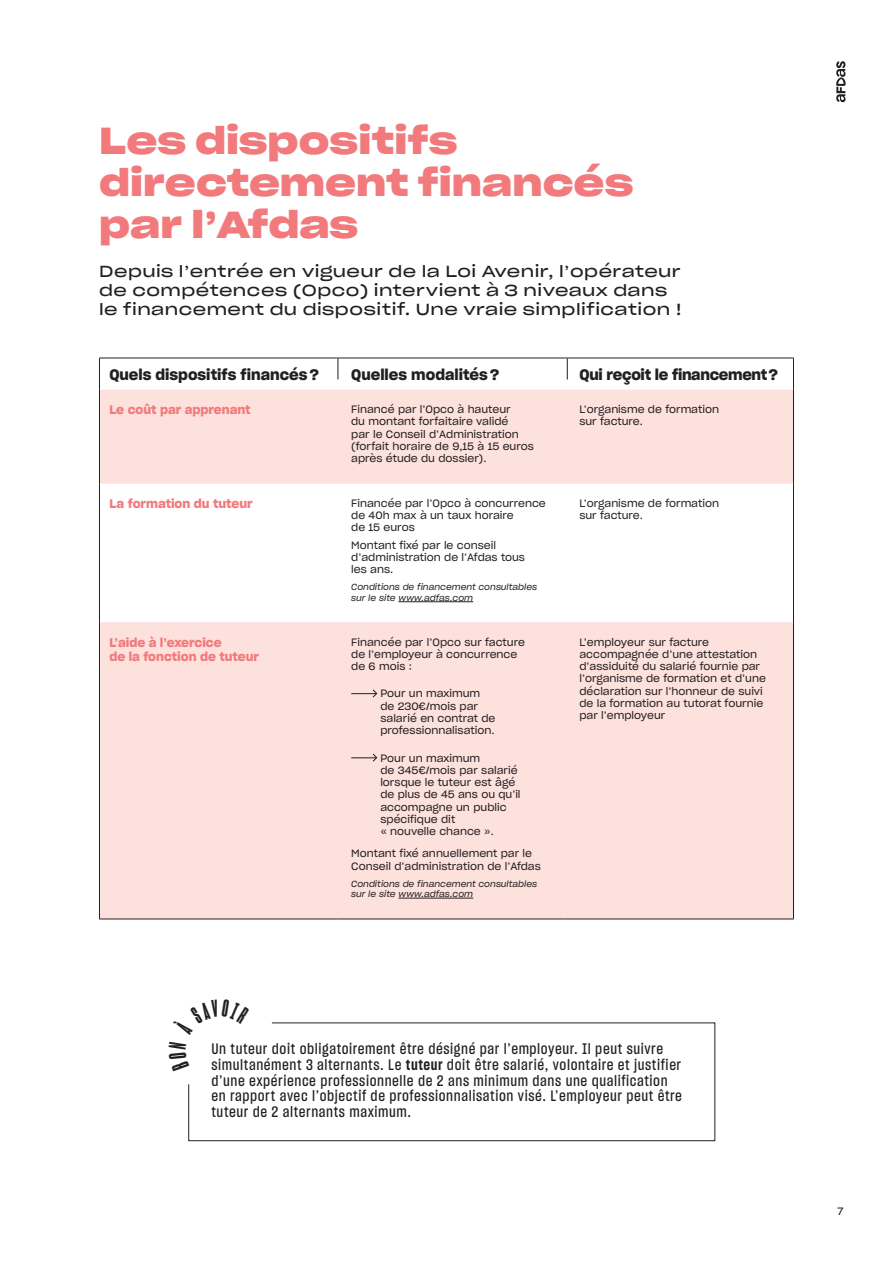
<style>
.page{position:relative;width:893px;height:1265px;background:#fff}
.page>*{position:absolute;margin:0;border:0;box-sizing:border-box;transform-origin:0 0}
.t1{font:36.75px/42px "Sharp Grotesk Semi Bold 25";color:#f27a7c}
.t2{font:15.75px/19.2px "Sharp Grotesk Book 25";letter-spacing:.025em;color:#231f20}
.t3{font:14.88px/15.8px "Sharp Grotesk Medium 15";letter-spacing:.04em;color:#231f20}
.t4{font:14.88px "Sharp Grotesk Semi Bold 20";letter-spacing:-.005em;color:#231f20}
.t5{font:12.25px/14px "Sharp Grotesk Semi Bold 20";color:#f27a7c}
.t6{font:10.5px/12.2px "Sharp Grotesk Book 20";color:#231f20}
.t7{font:8.75px/10.5px "Sharp Grotesk Book Italic 20";color:#231f20}
.s1{font-family:"Sharp Grotesk Semi Bold 15"}
</style>
<div class="page">
<svg style="left:100px;top:390px;width:693px;height:529px;fill:#fde1dd"></svg>
<hr style="left:99px;top:358px;width:237px;height:1px;background:#231f20">
<hr style="left:336px;top:358px;width:229px;height:1px;background:#231f20">
<hr style="left:565px;top:358px;width:229px;height:1px;background:#231f20">
<hr style="left:99px;top:358px;width:1px;height:32px;background:#231f20">
<hr style="left:793px;top:358px;width:1px;height:32px;background:#231f20">
<hr style="left:99px;top:390px;width:1px;height:94px;background:#231f20">
<hr style="left:793px;top:390px;width:1px;height:94px;background:#231f20">
<hr style="left:99px;top:484px;width:1px;height:138px;background:#231f20">
<hr style="left:793px;top:484px;width:1px;height:138px;background:#231f20">
<hr style="left:99px;top:622px;width:1px;height:297px;background:#231f20">
<hr style="left:793px;top:622px;width:1px;height:297px;background:#231f20">
<hr style="left:99px;top:919px;width:237px;height:1px;background:#231f20">
<hr style="left:336px;top:919px;width:229px;height:1px;background:#231f20">
<hr style="left:565px;top:919px;width:229px;height:1px;background:#231f20">
<hr style="left:398px;top:601px;width:75px;height:1px;background:#231f20">
<hr style="left:398px;top:898px;width:75px;height:1px;background:#231f20">
<svg style="left:351px;top:689px;width:27px;height:9px"></svg>
<svg style="left:351px;top:753px;width:27px;height:10px"></svg>
<svg style="left:338px;top:358px;width:1px;height:21px"></svg>
<svg style="left:567px;top:358px;width:1px;height:21px"></svg>
<svg style="left:836px;top:61px;width:10px;height:41px"></svg>
<svg style="left:188px;top:1022px;width:527px;height:119px"></svg>
<svg style="left:188px;top:1042px;width:1px;height:30px"></svg>
<svg style="left:188px;top:1022px;width:62px;height:13px"></svg>
<h1 class="t1" style="left:99px;top:117px;width:536px">Les dispositifs directement financés par l’Afdas</h1>
<h2 class="t2" style="left:99px;top:260px;width:584px">Depuis l’entrée en vigueur de la Loi Avenir, l’opérateur de compétences (Opco) intervient à 3 niveaux dans le financement du dispositif. Une vraie simplification !</h2>
<h3 class="t4" style="left:109px;top:362px;width:211px">Quels dispositifs financés?</h3>
<h3 class="t4" style="left:351px;top:362px;width:150px">Quelles modalités?</h3>
<h3 class="t4" style="left:579px;top:362px;width:200px">Qui reçoit le financement?</h3>
<p class="t5" style="left:109px;top:402px;width:143px">Le coût par apprenant</p>
<p class="t6" style="left:351px;top:402px;width:184px">Financé par l’Opco à hauteur<br>du montant forfaitaire validé<br>par le Conseil d’Administration (forfait horaire de 9,15 à 15 euros après étude du dossier).</p>
<p class="t6" style="left:579px;top:402px;width:141px">L’organisme de formation sur facture.</p>
<p class="t5" style="left:109px;top:496px;width:145px">La formation du tuteur</p>
<p class="t6" style="left:351px;top:496px;width:196px">Financée par l’Opco à concurrence de 40h max à un taux horaire<br>de 15 euros</p>
<p class="t6" style="left:351px;top:538px;width:175px">Montant fixé par le conseil d’administration de l’Afdas tous les ans.</p>
<p class="t7" style="left:351px;top:582px;width:188px">Conditions de financement consultables sur le site www.adfas.com</p>
<p class="t6" style="left:579px;top:496px;width:141px">L’organisme de formation sur facture.</p>
<p class="t5" style="left:109px;top:635px;width:151px">L’aide à l’exercice<br>de la fonction de tuteur</p>
<p class="t6" style="left:351px;top:635px;width:175px">Financée par l’Opco sur facture de l’employeur à concurrence de 6 mois :</p>
<p class="t6" style="left:380px;top:687px;width:117px">Pour un maximum de 230€/mois par salarié en contrat de professionnalisation.</p>
<p class="t6" style="left:380px;top:751px;width:142px">Pour un maximum<br>de 345€/mois par salarié lorsque le tuteur est âgé de plus de 45 ans ou qu’il accompagne un public spécifique dit<br>« nouvelle chance ».</p>
<p class="t6" style="left:351px;top:847px;width:191px">Montant fixé annuellement par le<br>Conseil d’administration de l’Afdas</p>
<p class="t7" style="left:351px;top:878px;width:188px">Conditions de financement consultables sur le site www.adfas.com</p>
<p class="t6" style="left:579px;top:635px;width:188px">L’employeur sur facture accompagnée d’une attestation d’assiduité du salarié fournie par l’organisme de formation et d’une déclaration sur l’honneur de suivi de la formation au tutorat fournie par l’employeur</p>
<p class="t3" style="left:211px;top:1040px;width:472px">Un tuteur doit obligatoirement être désigné par l’employeur. Il peut suivre simultanément 3 alternants. Le <span class="s1">tuteur</span> doit être salarié, volontaire et justifier d’une expérience professionnelle de 2 ans minimum dans une qualification en rapport avec l’objectif de professionnalisation visé. L’employeur peut être tuteur de 2 alternants maximum.</p>
<p class="t6" style="left:837px;top:1205px;width:7px">7</p>
</div>
